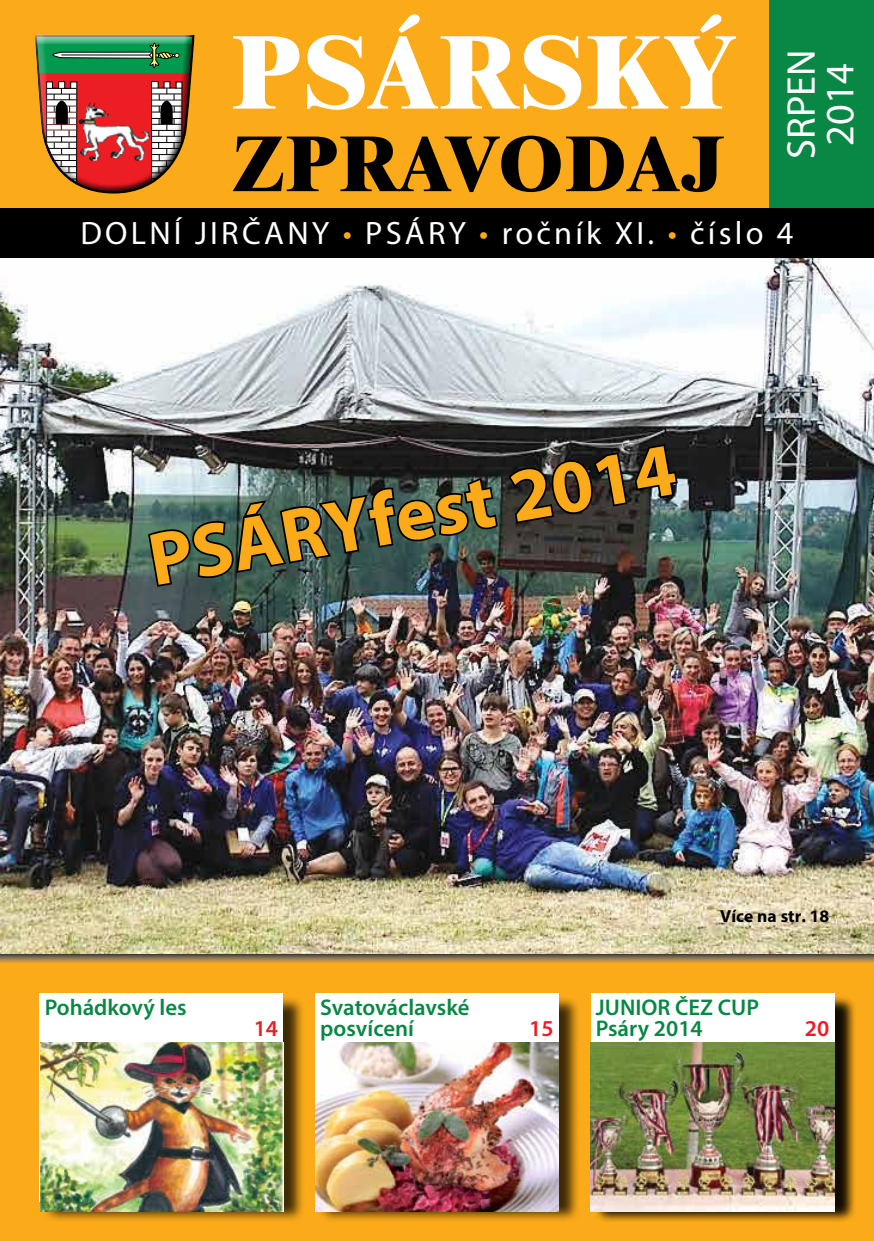
<style>
.page{position:relative;width:874px;height:1241px;background:#fff}
.page>*{position:absolute;margin:0;border:0;box-sizing:border-box;transform-origin:0 0}
.t1{font:101.5px "Times Extra Bold EE";letter-spacing:.05em;color:#fff}
.t2{font:76.65px "Times Extra Bold EE";letter-spacing:.05em;color:#000}
.t3{font:700 75.25px "Myriad Pro";color:#fbaa19}
.t4{font:40.25px/38.5px "Myriad Pro";color:#fff;text-align:center}
.t5{font:32.38px "Myriad Pro";letter-spacing:.1em;color:#fff}
.t6{font:600 22.75px/21px "Myriad Pro";color:#088844}
.t7{font:600 22.75px "Myriad Pro";color:#ed1d24}
.t8{font:700 17.5px "Myriad Pro";color:#000}
.s1{color:#fbaa19}
</style>
<div class="page">
<div style="left:0;top:952px;width:873px;height:288px;background:#fbaa19"></div>
<div style="left:0;top:0;width:873px;height:208px;background:#fbaa19"></div>
<div style="left:769px;top:0;width:104px;height:208px;background:#088844"></div>
<div style="left:0;top:208px;width:873px;height:50px;background:#000"></div>
<div style="left:33px;top:35px;width:166px;height:128px;background:#fff;opacity:.75"></div>
<div style="left:42px;top:35px;width:161px;height:159px;background:#000;opacity:.75"></div>
<svg style="left:0;top:952px;width:873px;height:10px;background:#99835c"></svg>
<div style="left:593px;top:995px;width:262px;height:227px;background:#000;opacity:.75"></div>
<div style="left:318px;top:995px;width:262px;height:227px;background:#000;opacity:.75"></div>
<div style="left:315px;top:992px;width:243px;height:208px;background:#fff"></div>
<div style="left:590px;top:992px;width:243px;height:50px;background:#fff"></div>
<div style="left:42px;top:995px;width:262px;height:227px;background:#000;opacity:.75"></div>
<div style="left:40px;top:992px;width:243px;height:50px;background:#fff"></div>
<img style="left:0;top:258px;width:873px;height:694px">
<img style="left:315px;top:1042px;width:243px;height:168px">
<img style="left:590px;top:1042px;width:243px;height:168px">
<img style="left:41px;top:1042px;width:242px;height:168px">
<img style="left:146px;top:475px;width:353px;height:113px">
<svg style="left:506px;top:442px;width:173px;height:83px;background:#2f2f2e"></svg>
<h1 class="t1" style="left:233px;top:10px;width:502px">PSÁRSKÝ</h1>
<h2 class="t2" style="left:233px;top:116px;width:490px">ZPRAVODAJ</h2>
<h3 class="t4" style="left:781px;top:159px;width:111px;rotate:-90deg">SRPEN<br>2014</h3>
<h3 class="t5" style="left:80px;top:213px;width:714px">DOLNÍ JIRČANY <span class="s1">•</span> PSÁRY <span class="s1">•</span> ročník XI. <span class="s1">•</span> číslo 4</h3>
<h3 class="t3" style="left:141px;top:512px;width:535px;rotate:-10deg">PSÁRYfest 2014</h3>
<p class="t8" style="left:720px;top:904px;width:110px">Více na str. 18</p>
<p class="t6" style="left:45px;top:995px;width:143px">Pohádkový les</p>
<p class="t7" style="left:253px;top:1013px;width:26px">14</p>
<p class="t6" style="left:320px;top:995px;width:151px">Svatováclavské posvícení</p>
<p class="t7" style="left:529px;top:1013px;width:26px">15</p>
<p class="t6" style="left:595px;top:995px;width:165px">JUNIOR ČEZ CUP<br>Psáry 2014</p>
<p class="t7" style="left:804px;top:1013px;width:26px">20</p>
</div>
